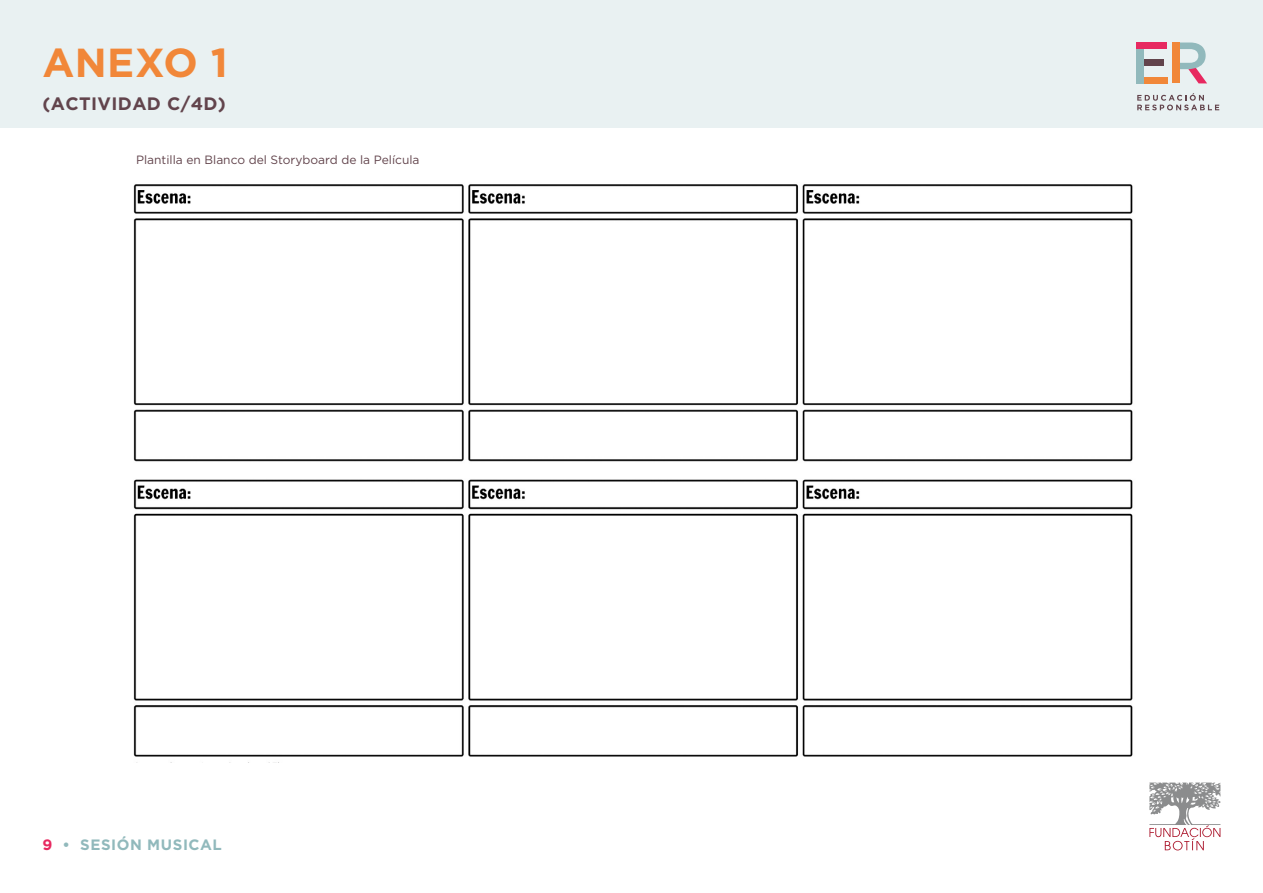
<style>
.page{position:relative;width:1263px;height:893px;background:#fff}
.page>*{position:absolute;margin:0;border:0;box-sizing:border-box;transform-origin:0 0}
.t1{font:700 40.5px "Gotham";letter-spacing:.01em;color:#f18739}
.t2{font:700 18px "Gotham";letter-spacing:.02em;color:#62444c}
.t3{font:700 15px "Gotham";letter-spacing:.035em;color:#91b9bc}
.t4{font:12px "Gotham";color:#62444c}
.s1{color:#e72960}
</style>
<div class="page">
<svg style="left:1149px;top:782px;width:72px;height:68px"></svg>
<div style="left:0;top:0;width:1263px;height:128px;background:#e9f1f2"></div>
<img style="left:133px;top:184px;width:1000px;height:573px">
<svg style="left:1137px;top:93px;width:82px;height:17px"></svg>
<div style="left:1142px;top:60px;width:22px;height:6px;background:#62444c"></div>
<div style="left:1136px;top:43px;width:31px;height:6px;background:#e72960"></div>
<div style="left:1137px;top:77px;width:30px;height:6px;background:#f18739"></div>
<div style="left:1136px;top:49px;width:8px;height:34px;background:#91b9bc"></div>
<svg style="left:1179px;top:43px;width:28px;height:40px"></svg>
<div style="left:1172px;top:43px;width:7px;height:40px;background:#f18739"></div>
<h1 class="t1" style="left:43px;top:39px;width:187px">ANEXO 1</h1>
<h2 class="t2" style="left:43px;top:93px;width:185px">(ACTIVIDAD C/4D)</h2>
<p class="t4" style="left:136px;top:153px;width:285px">Plantilla en Blanco del Storyboard de la Película</p>
<p class="t3" style="left:43px;top:836px;width:181px"><span class="s1">9</span> • SESIÓN MUSICAL</p>
</div>
